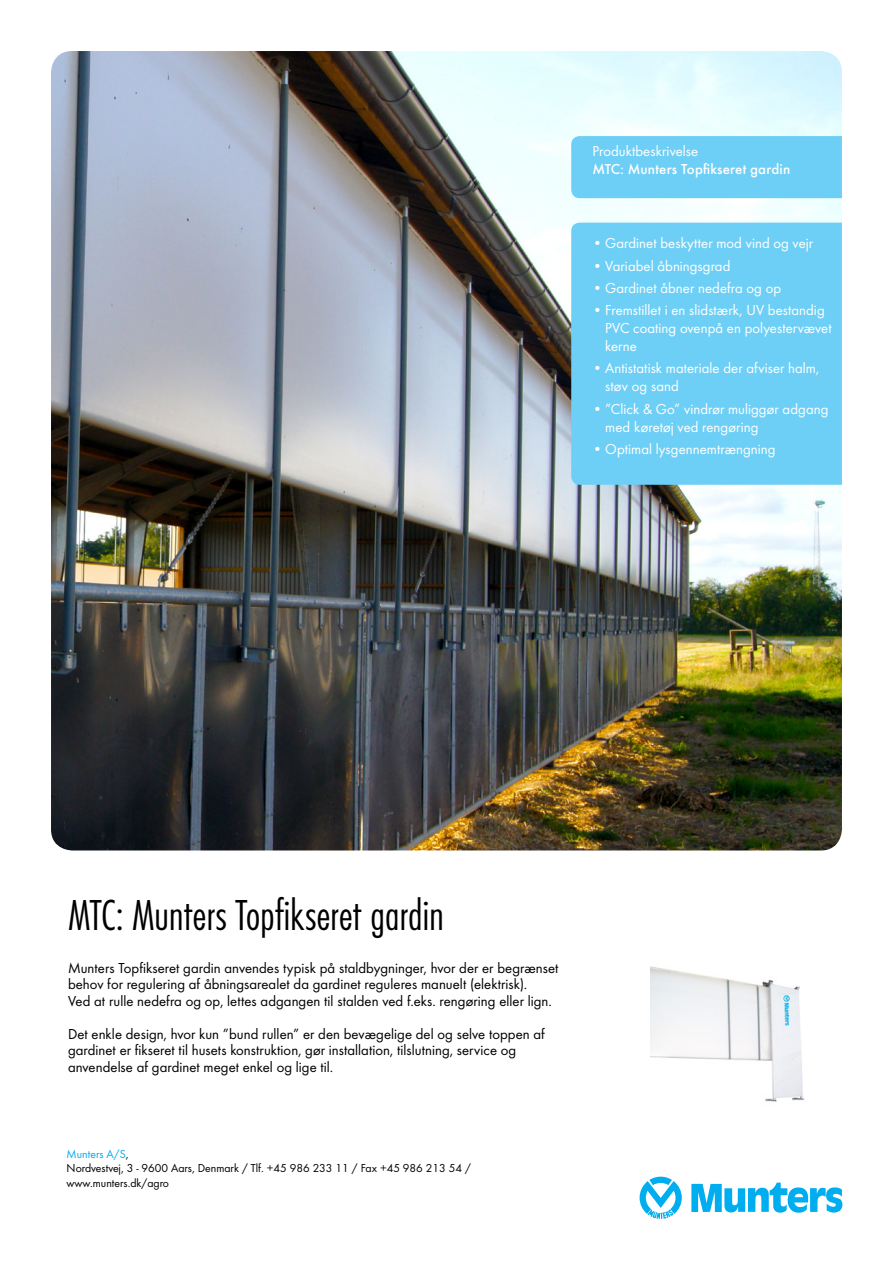
<style>
.page{position:relative;width:893px;height:1263px;background:#fff}
.page>*{position:absolute;margin:0;border:0;box-sizing:border-box;transform-origin:0 0}
.Heading1_Futura_std{font:300 45px "Futura Con";letter-spacing:-.005em;color:#000}
.t1{font:15px/16.5px "Futura Boo";letter-spacing:.005em;color:#000}
.t2{font:15px/18px "Futura Boo";letter-spacing:.005em;color:#fff}
.t3{font:500 15px "Futura";letter-spacing:.01em;color:#fff}
.t4{font:12px/14.4px "Futura Boo";color:#000}
.t5{font:12px "Futura Boo";color:#00aeef}
.s1{color:#000}
</style>
<div class="page">
<img style="left:51px;top:51px;width:791px;height:799px">
<div style="left:571px;top:136px;width:271px;height:62px;background:#6ecff6"></div>
<div style="left:571px;top:223px;width:271px;height:262px;background:#6ecff6"></div>
<svg style="left:691px;top:1182px;width:151px;height:31px"></svg>
<svg style="left:640px;top:1177px;width:42px;height:42px"></svg>
<img style="left:651px;top:966px;width:153px;height:136px">
<p class="t2" style="left:592px;top:142px;width:107px">Produktbeskrivelse</p>
<p class="t3" style="left:592px;top:160px;width:199px">MTC: Munters Topfikseret gardin</p>
<p class="t2" style="left:592px;top:234px;width:222px">• Gardinet beskytter mod vind og vejr</p>
<p class="t2" style="left:592px;top:256px;width:139px">• Variabel åbningsgrad</p>
<p class="t2" style="left:592px;top:279px;width:190px">• Gardinet åbner nedefra og op</p>
<p class="t2" style="left:605px;top:301px;width:228px;text-indent:-13px">• Fremstillet i en slidstærk, UV bestandig<br>PVC coating ovenpå en polyestervævet kerne</p>
<p class="t2" style="left:605px;top:359px;width:216px;text-indent:-13px">• Antistatisk materiale der afviser halm, støv og sand</p>
<p class="t2" style="left:605px;top:399px;width:225px;text-indent:-13px">• ”Click &amp; Go” vindrør muliggør adgang med køretøj ved rengøring</p>
<p class="t2" style="left:592px;top:440px;width:185px">• Optimal lysgennemtrængning</p>
<p class="Heading1_Futura_std" style="left:68px;top:889px;width:378px">MTC: Munters Topfikseret gardin</p>
<p class="t1" style="left:68px;top:959px;width:492px">Munters Topfikseret gardin anvendes typisk på staldbygninger, hvor der er begrænset behov for regulering af åbningsarealet da gardinet reguleres manuelt (elektrisk).<br>Ved at rulle nedefra og op, lettes adgangen til stalden ved f.eks. rengøring eller lign.</p>
<p class="t1" style="left:68px;top:1025px;width:478px">Det enkle design, hvor kun ”bund rullen” er den bevægelige del og selve toppen af gardinet er fikseret til husets konstruktion, gør installation, tilslutning, service og anvendelse af gardinet meget enkel og lige til.</p>
<p class="t5" style="left:67px;top:1147px;width:63px">Munters A/S<span class="s1">,</span></p>
<p class="t4" style="left:67px;top:1161px;width:406px">Nordvestvej, 3 - 9600 Aars, Denmark / Tlf. +45 986 233 11 / Fax +45 986 213 54 / www.munters.dk/agro</p>
</div>
